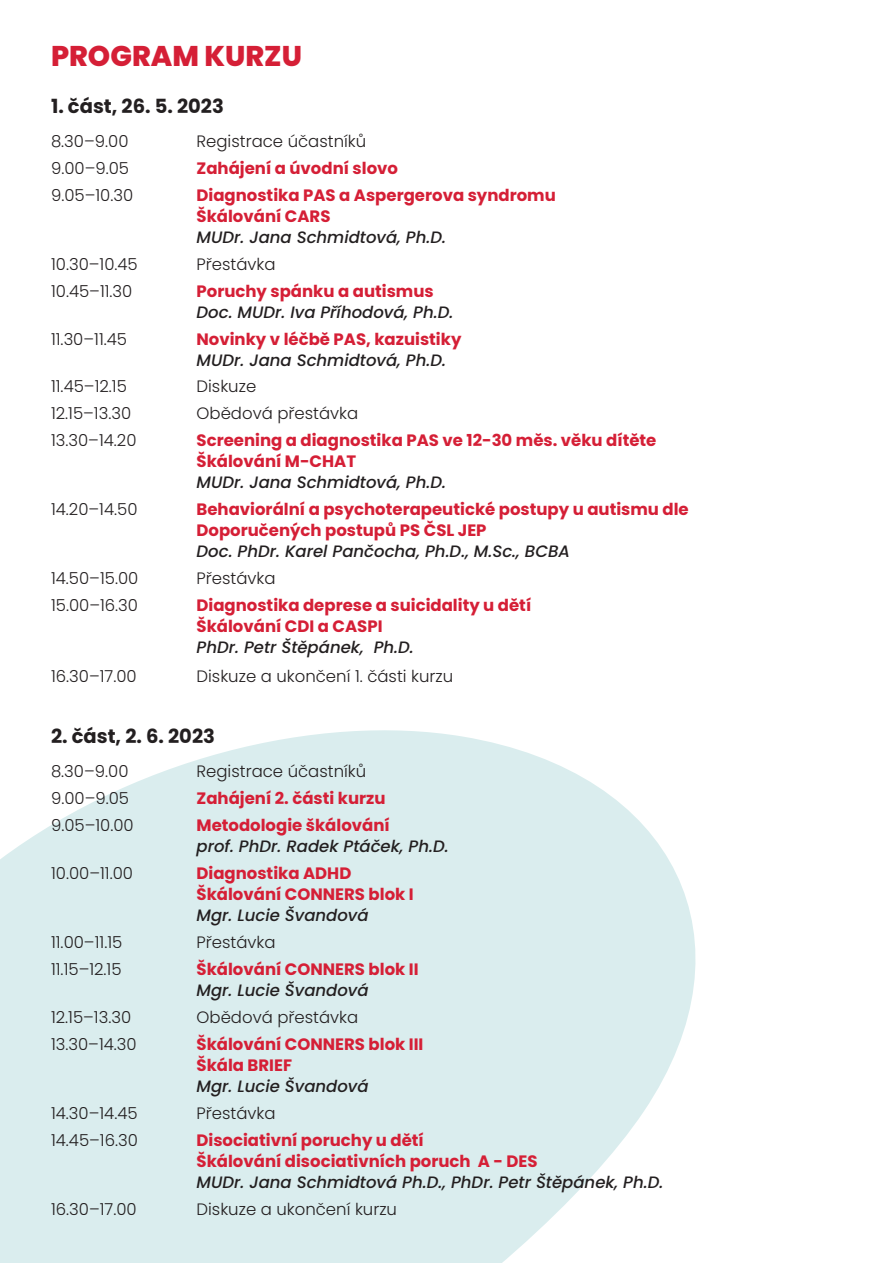
<style>
.page{position:relative;width:893px;height:1263px;background:#fff}
.page>*{position:absolute;margin:0;border:0;box-sizing:border-box;transform-origin:0 0}
.t1{font:800 28.5px "Poppins";color:#d51f36}
.t2{font:700 19.5px "Poppins";color:#231f20}
.t3{font:700 16.5px/21px "Poppins";color:#d51f36}
.t4{font:300 16.5px "Poppins";color:#231f20}
.t5{font:italic 500 16.5px "Poppins";color:#231f20}
</style>
<div class="page">
<svg style="left:0;top:730px;width:695px;height:533px;background:#dfeff0"></svg>
<h1 class="t1" style="left:51px;top:40px;width:252px">PROGRAM KURZU</h1>
<p class="t2" style="left:51px;top:95px;width:174px">1. část, 26. 5. 2023</p>
<p class="t4" style="left:51px;top:131px;width:79px">8.30–9.00</p>
<p class="t4" style="left:197px;top:131px;width:171px">Registrace účastníků</p>
<p class="t4" style="left:51px;top:158px;width:80px">9.00–9.05</p>
<p class="t3" style="left:197px;top:157px;width:203px">Zahájení a úvodní slovo</p>
<p class="t4" style="left:51px;top:185px;width:84px">9.05–10.30</p>
<p class="t3" style="left:197px;top:184px;width:361px">Diagnostika PAS a Aspergerova syndromu<br>Škálování CARS</p>
<p class="t5" style="left:197px;top:227px;width:251px">MUDr. Jana Schmidtová, Ph.D.</p>
<p class="t4" style="left:51px;top:254px;width:88px">10.30–10.45</p>
<p class="t4" style="left:197px;top:254px;width:81px">Přestávka</p>
<p class="t4" style="left:51px;top:281px;width:83px">10.45–11.30</p>
<p class="t3" style="left:197px;top:280px;width:239px">Poruchy spánku a autismus</p>
<p class="t5" style="left:197px;top:302px;width:258px">Doc. MUDr. Iva Příhodová, Ph.D.</p>
<p class="t4" style="left:51px;top:329px;width:78px">11.30–11.45</p>
<p class="t3" style="left:197px;top:328px;width:266px">Novinky v léčbě PAS, kazuistiky</p>
<p class="t5" style="left:197px;top:350px;width:251px">MUDr. Jana Schmidtová, Ph.D.</p>
<p class="t4" style="left:51px;top:377px;width:77px">11.45–12.15</p>
<p class="t4" style="left:197px;top:377px;width:61px">Diskuze</p>
<p class="t4" style="left:51px;top:404px;width:82px">12.15–13.30</p>
<p class="t4" style="left:197px;top:404px;width:163px">Obědová přestávka</p>
<p class="t4" style="left:51px;top:431px;width:87px">13.30–14.20</p>
<p class="t3" style="left:197px;top:430px;width:461px">Screening a diagnostika PAS ve 12-30 měs. věku dítěte<br>Škálování M-CHAT</p>
<p class="t5" style="left:197px;top:473px;width:251px">MUDr. Jana Schmidtová, Ph.D.</p>
<p class="t4" style="left:51px;top:500px;width:88px">14.20–14.50</p>
<p class="t3" style="left:197px;top:499px;width:494px">Behaviorální a psychoterapeutické postupy u autismu dle<br>Doporučených postupů PS ČSL JEP</p>
<p class="t5" style="left:197px;top:542px;width:375px">Doc. PhDr. Karel Pančocha, Ph.D., M.Sc., BCBA</p>
<p class="t4" style="left:51px;top:569px;width:89px">14.50–15.00</p>
<p class="t4" style="left:197px;top:569px;width:81px">Přestávka</p>
<p class="t4" style="left:51px;top:596px;width:89px">15.00–16.30</p>
<p class="t3" style="left:197px;top:595px;width:336px">Diagnostika deprese a suicidality u dětí<br>Škálování CDI a CASPI</p>
<p class="t5" style="left:197px;top:638px;width:219px">PhDr. Petr Štěpánek, Ph.D.</p>
<p class="t4" style="left:51px;top:666px;width:87px">16.30–17.00</p>
<p class="t4" style="left:197px;top:666px;width:258px">Diskuze a ukončení 1. části kurzu</p>
<p class="t2" style="left:51px;top:725px;width:165px">2. část, 2. 6. 2023</p>
<p class="t4" style="left:51px;top:762px;width:79px">8.30–9.00</p>
<p class="t4" style="left:197px;top:762px;width:171px">Registrace účastníků</p>
<p class="t4" style="left:51px;top:789px;width:80px">9.00–9.05</p>
<p class="t3" style="left:197px;top:788px;width:191px">Zahájení 2. části kurzu</p>
<p class="t4" style="left:51px;top:816px;width:84px">9.05–10.00</p>
<p class="t3" style="left:197px;top:815px;width:195px">Metodologie škálování</p>
<p class="t5" style="left:197px;top:837px;width:254px">prof. PhDr. Radek Ptáček, Ph.D.</p>
<p class="t4" style="left:51px;top:864px;width:83px">10.00–11.00</p>
<p class="t3" style="left:197px;top:863px;width:219px">Diagnostika ADHD<br>Škálování CONNERS blok I</p>
<p class="t5" style="left:197px;top:906px;width:174px">Mgr. Lucie Švandová</p>
<p class="t4" style="left:51px;top:933px;width:73px">11.00–11.15</p>
<p class="t4" style="left:197px;top:933px;width:81px">Přestávka</p>
<p class="t4" style="left:51px;top:959px;width:72px">11.15–12.15</p>
<p class="t3" style="left:197px;top:959px;width:224px">Škálování CONNERS blok II</p>
<p class="t5" style="left:197px;top:980px;width:174px">Mgr. Lucie Švandová</p>
<p class="t4" style="left:51px;top:1007px;width:82px">12.15–13.30</p>
<p class="t4" style="left:197px;top:1007px;width:163px">Obědová přestávka</p>
<p class="t4" style="left:51px;top:1034px;width:87px">13.30–14.30</p>
<p class="t3" style="left:197px;top:1034px;width:228px">Škálování CONNERS blok III<br>Škála BRIEF</p>
<p class="t5" style="left:197px;top:1076px;width:174px">Mgr. Lucie Švandová</p>
<p class="t4" style="left:51px;top:1103px;width:88px">14.30–14.45</p>
<p class="t4" style="left:197px;top:1103px;width:81px">Přestávka</p>
<p class="t4" style="left:51px;top:1130px;width:88px">14.45–16.30</p>
<p class="t3" style="left:197px;top:1129px;width:342px">Disociativní poruchy u dětí<br>Škálování disociativních poruch A - DES</p>
<p class="t5" style="left:197px;top:1172px;width:468px">MUDr. Jana Schmidtová Ph.D., PhDr. Petr Štěpánek, Ph.D.</p>
<p class="t4" style="left:51px;top:1199px;width:87px">16.30–17.00</p>
<p class="t4" style="left:197px;top:1199px;width:202px">Diskuze a ukončení kurzu</p>
</div>
